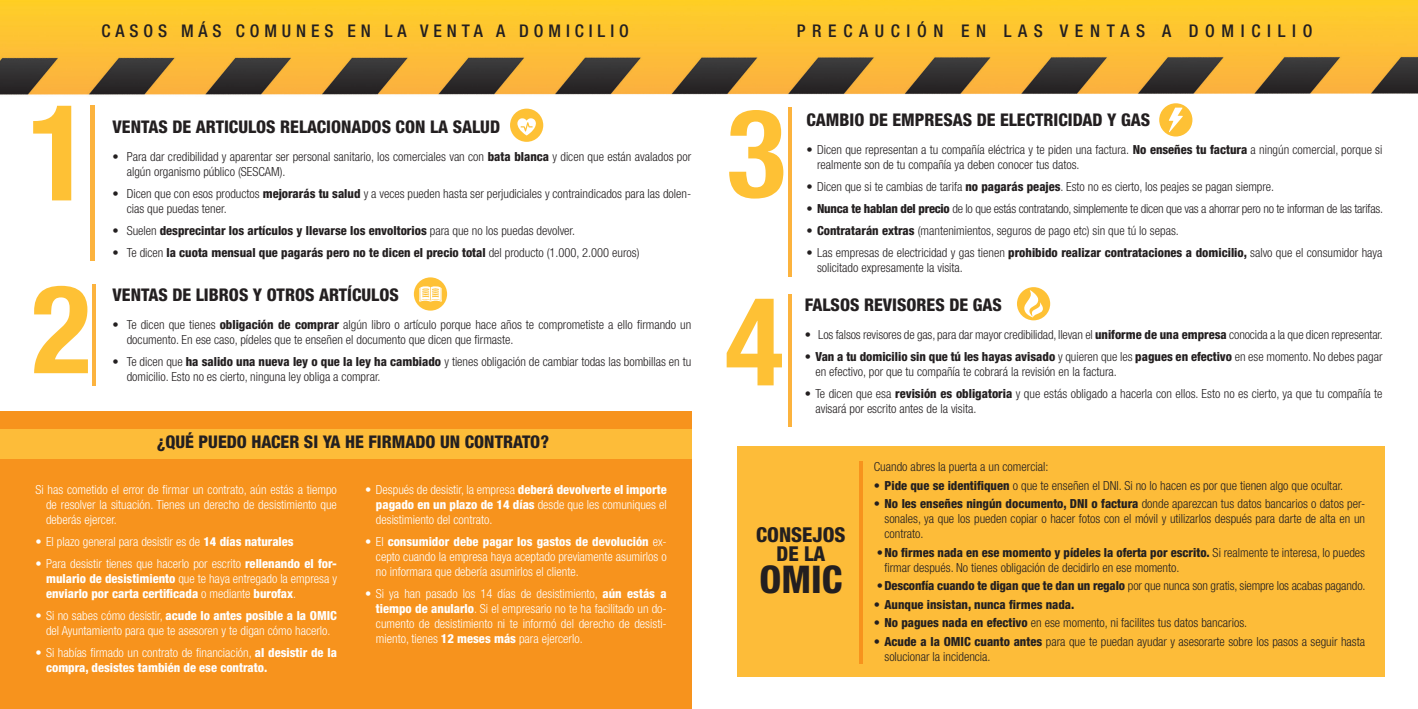
<style>
.page{position:relative;width:1418px;height:709px;background:#fff}
.page>*{position:absolute;margin:0;border:0;box-sizing:border-box;transform-origin:0 0}
.t1{font:700 condensed 133.62px "Helvetica Neue";color:#fec135}
.t2{font:700 condensed 123.38px "Helvetica Neue";color:#fec135}
.t3{font:700 condensed 123.12px "Helvetica Neue";color:#fec135}
.t4{font:700 condensed 122.25px "Helvetica Neue";color:#fec135}
.t5{font:800 condensed 38.25px "Helvetica Neue";color:#231f20}
.t6{font:800 condensed 20.5px/19.4px "Helvetica Neue";color:#231f20;text-align:center}
.t7{font:800 condensed 17.5px "Helvetica Neue";color:#231f20}
.t8{font:500 condensed 17.5px "Helvetica Neue";letter-spacing:.28em;color:#231f20}
.t9{font:500 condensed 17.5px "Helvetica Neue";letter-spacing:.38em;color:#231f20}
.t10{font:300 condensed 12.5px/15px "Helvetica Neue";color:#231f20}
.t11{font:300 condensed 12.5px/15px "Helvetica Neue";color:#fff;text-align:justify}
.t12{font:800 condensed 12.5px "Helvetica Neue";color:#231f20}
.t13{font:300 condensed 12.5px "Helvetica Neue";letter-spacing:-.02em;color:#231f20}
.t14{font:800 condensed 12.5px/15px "Helvetica Neue";color:#fff}
.s1{font-weight:800}
.s2{font-weight:300}
</style>
<div class="page">
<img style="left:0;top:0;width:1417px;height:709px">
<div style="left:0;top:412px;width:691px;height:297px;background:#f7931d"></div>
<div style="left:0;top:429px;width:691px;height:29px;background:#fdbc39"></div>
<div style="left:737px;top:446px;width:647px;height:231px;background:#fdbc39"></div>
<hr style="left:90px;top:105px;width:4px;height:155px;background:#fcb33e">
<hr style="left:788px;top:108px;width:4px;height:169px;background:#fcb33e">
<hr style="left:92px;top:283px;width:4px;height:102px;background:#fcb33e">
<div style="left:510px;top:109px;width:33px;height:33px;background:#fec135;border-radius:50%"></div>
<svg style="left:517px;top:118px;width:19px;height:17px"></svg>
<div style="left:414px;top:277px;width:33px;height:33px;background:#fec135;border-radius:50%"></div>
<svg style="left:419px;top:286px;width:23px;height:16px"></svg>
<div style="left:1159px;top:103px;width:33px;height:33px;background:#fec135;border-radius:50%"></div>
<svg style="left:1168px;top:108px;width:14px;height:24px"></svg>
<hr style="left:788px;top:294px;width:4px;height:132px;background:#fcb33e">
<hr style="left:859px;top:461px;width:3px;height:202px;background:#f7931d">
<div style="left:1016px;top:287px;width:34px;height:33px;background:#fec135;border-radius:50%"></div>
<svg style="left:1023px;top:290px;width:19px;height:27px"></svg>
<h3 class="t8" style="left:101px;top:20px;width:529px">CASOS MÁS COMUNES EN LA VENTA A DOMICILIO</h3>
<h3 class="t9" style="left:796px;top:20px;width:517px">PRECAUCIÓN EN LAS VENTAS A DOMICILIO</h3>
<h1 class="t1" style="left:28px;top:72px;width:66px">1</h1>
<h3 class="t3" style="left:726px;top:79px;width:61px">3</h3>
<h3 class="t7" style="left:112px;top:116px;width:389px">VENTAS DE ARTICULOS RELACIONADOS CON LA SALUD</h3>
<p class="t10" style="left:127px;top:149px;width:566px;text-indent:-14px">• Para dar credibilidad y aparentar ser personal sanitario, los comerciales van con <span class="s1">bata blanca</span> y dicen que están avalados por algún organismo público (SESCAM).</p>
<p class="t10" style="left:127px;top:186px;width:566px;text-indent:-14px">• Dicen que con esos productos <span class="s1">mejorarás tu salud</span> y a veces pueden hasta ser perjudiciales y contraindicados para las dolen&shy;cias que puedas tener.</p>
<p class="t12" style="left:113px;top:223px;width:464px"><span class="s2">• Suelen</span> desprecintar los artículos y llevarse los envoltorios <span class="s2">para que no los puedas devolver.</span></p>
<p class="t12" style="left:113px;top:245px;width:528px"><span class="s2">• Te dicen</span> la cuota mensual que pagarás pero no te dicen el precio total <span class="s2">del producto (1.000, 2.000 euros)</span></p>
<h3 class="t7" style="left:806px;top:109px;width:345px">CAMBIO DE EMPRESAS DE ELECTRICIDAD Y GAS</h3>
<p class="t10" style="left:817px;top:142px;width:567px;text-indent:-11px">• Dicen que representan a tu compañía eléctrica y te piden una factura. <span class="s1">No enseñes tu factura</span> a ningún comercial, porque si realmente son de tu compañía ya deben conocer tus datos.</p>
<p class="t10" style="left:806px;top:179px;width:469px">• Dicen que si te cambias de tarifa <span class="s1">no pagarás peajes</span>. Esto no es cierto, los peajes se pagan siempre.</p>
<p class="t13" style="left:806px;top:201px;width:578px">• <span class="s1">Nunca te hablan del precio</span> de lo que estás contratando, simplemente te dicen que vas a ahorrar pero no te informan de las tarifas.</p>
<p class="t10" style="left:806px;top:223px;width:374px">• <span class="s1">Contratarán extras</span> (mantenimientos, seguros de pago etc) sin que tú lo sepas.</p>
<p class="t10" style="left:817px;top:245px;width:567px;text-indent:-11px">• Las empresas de electricidad y gas tienen <span class="s1">prohibido realizar contrataciones a domicilio,</span> salvo que el consumidor haya solicitado expresamente la visita.</p>
<h2 class="t2" style="left:32px;top:254px;width:61px">2</h2>
<h3 class="t7" style="left:112px;top:284px;width:288px">VENTAS DE LIBROS Y OTROS ARTÍCULOS</h3>
<p class="t10" style="left:127px;top:317px;width:566px;text-indent:-14px">• Te dicen que tienes <span class="s1">obligación de comprar</span> algún libro o artículo porque hace años te comprometiste a ello firmando un documento. En ese caso, pídeles que te enseñen el documento que dicen que firmaste.</p>
<p class="t10" style="left:127px;top:354px;width:566px;text-indent:-14px">• Te dicen que <span class="s1">ha salido una nueva ley o que la ley ha cambiado</span> y tienes obligación de cambiar todas las bombillas en tu domicilio. Esto no es cierto, ninguna ley obliga a comprar.</p>
<h3 class="t7" style="left:157px;top:431px;width:394px">¿QUÉ PUEDO HACER SI YA HE FIRMADO UN CONTRATO?</h3>
<p class="t11" style="left:46px;top:481px;width:292px;text-indent:-11px">Si has cometido el error de firmar un contrato, aún estás a tiempo de resolver la situación. Tienes un derecho de desistimiento que deberás ejercer.</p>
<p class="t11" style="left:35px;top:534px;width:260px">• El plazo general para desistir es de <span class="s1">14 días naturales</span></p>
<p class="t11" style="left:46px;top:556px;width:292px;text-indent:-11px">• Para desistir tienes que hacerlo por escrito <span class="s1">rellenando el for&shy;mulario de desistimiento</span> que te haya entregado la empresa y <span class="s1">enviarlo por carta certificada</span> o mediante <span class="s1">burofax</span>.</p>
<p class="t11" style="left:35px;top:608px;width:303px;text-align:center">• Si no sabes cómo desistir, <span class="s1">acude lo antes posible a la OMIC </span>del Ayuntamiento para que te asesoren y te digan cómo hacerlo.</p>
<p class="t14" style="left:46px;top:645px;width:292px;text-indent:-11px"><span class="s2">• Si habías firmado un contrato de financiación,</span> al desistir de la compra, desistes también de ese contrato.</p>
<p class="t11" style="left:376px;top:482px;width:292px;text-indent:-11px">• Después de desistir, la empresa <span class="s1">deberá devolverte el importe pagado en un plazo de 14 días</span> desde que les comuniques el desistimiento del contrato.</p>
<p class="t11" style="left:376px;top:534px;width:292px;text-indent:-11px">• El <span class="s1">consumidor debe pagar los gastos de devolución</span> ex&shy;cepto cuando la empresa haya aceptado previamente asumirlos o no informara que debería asumirlos el cliente.</p>
<p class="t11" style="left:376px;top:586px;width:292px;text-indent:-11px">• Si ya han pasado los 14 días de desistimiento, <span class="s1">aún estás a tiempo de anularlo</span>. Si el empresario no te ha facilitado un do&shy;cumento de desistimiento ni te informó del derecho de desisti&shy;miento, tienes <span class="s1">12 meses más</span> para ejercerlo.</p>
<h3 class="t4" style="left:725px;top:268px;width:60px">4</h3>
<h3 class="t7" style="left:804px;top:294px;width:199px">FALSOS REVISORES DE GAS</h3>
<p class="t10" style="left:804px;top:327px;width:580px">• ➢Los falsos revisores de gas, para dar mayor credibilidad, llevan el <span class="s1">uniforme de una empresa</span> conocida a la que dicen representar.</p>
<p class="t10" style="left:815px;top:349px;width:568px;text-indent:-11px">• <span class="s1">Van a tu domicilio sin que tú les hayas avisado</span> y quieren que les <span class="s1">pagues en efectivo</span> en ese momento. No debes pagar en efectivo, por que tu compañía te cobrará la revisión en la factura.</p>
<p class="t10" style="left:815px;top:386px;width:568px;text-indent:-11px">• Te dicen que esa <span class="s1">revisión es obligatoria</span> y que estás obligado a hacerla con ellos. Esto no es cierto, ya que tu compañía te avisará por escrito antes de la visita.</p>
<h3 class="t6" style="left:756px;top:524px;width:91px">CONSEJOS<br>DE LA</h3>
<h3 class="t5" style="left:759px;top:555px;width:84px">OMIC</h3>
<p class="t10" style="left:873px;top:459px;width:176px">Cuando abres la puerta a un comercial:</p>
<p class="t10" style="left:873px;top:477px;width:471px">• <span class="s1">Pide que se identifiquen</span> o que te enseñen el DNI. Si no lo hacen es por que tienen algo que ocultar.</p>
<p class="t10" style="left:884px;top:496px;width:482px;text-align:justify;text-indent:-11px">• <span class="s1">No les enseñes ningún documento, DNI o factura</span> donde aparezcan tus datos bancarios o datos per&shy;sonales, ya que los pueden copiar o hacer fotos con el móvil y utilizarlos después para darte de alta en un contrato.</p>
<p class="t10" style="left:884px;top:545px;width:482px;text-indent:-11px">➢•<span class="s1">No firmes nada en ese momento y pídeles la oferta por escrito.</span> Si realmente te interesa, lo puedes firmar después. No tienes obligación de decidirlo en ese momento.</p>
<p class="t10" style="left:873px;top:578px;width:493px">➢•<span class="s1">Desconfía cuando te digan que te dan un regalo</span> por que nunca son gratis, siempre los acabas pagando.</p>
<p class="t12" style="left:873px;top:596px;width:202px"><span class="s2">•➢</span>Aunque insistan, nunca firmes nada.</p>
<p class="t10" style="left:873px;top:615px;width:375px">• <span class="s1">No pagues nada en efectivo</span> en ese momento, ni facilites tus datos bancarios.</p>
<p class="t10" style="left:884px;top:634px;width:482px;text-indent:-11px">•➢<span class="s1">Acude a la OMIC cuanto antes</span> para que te puedan ayudar y asesorarte sobre los pasos a seguir hasta solucionar la incidencia.</p>
</div>
